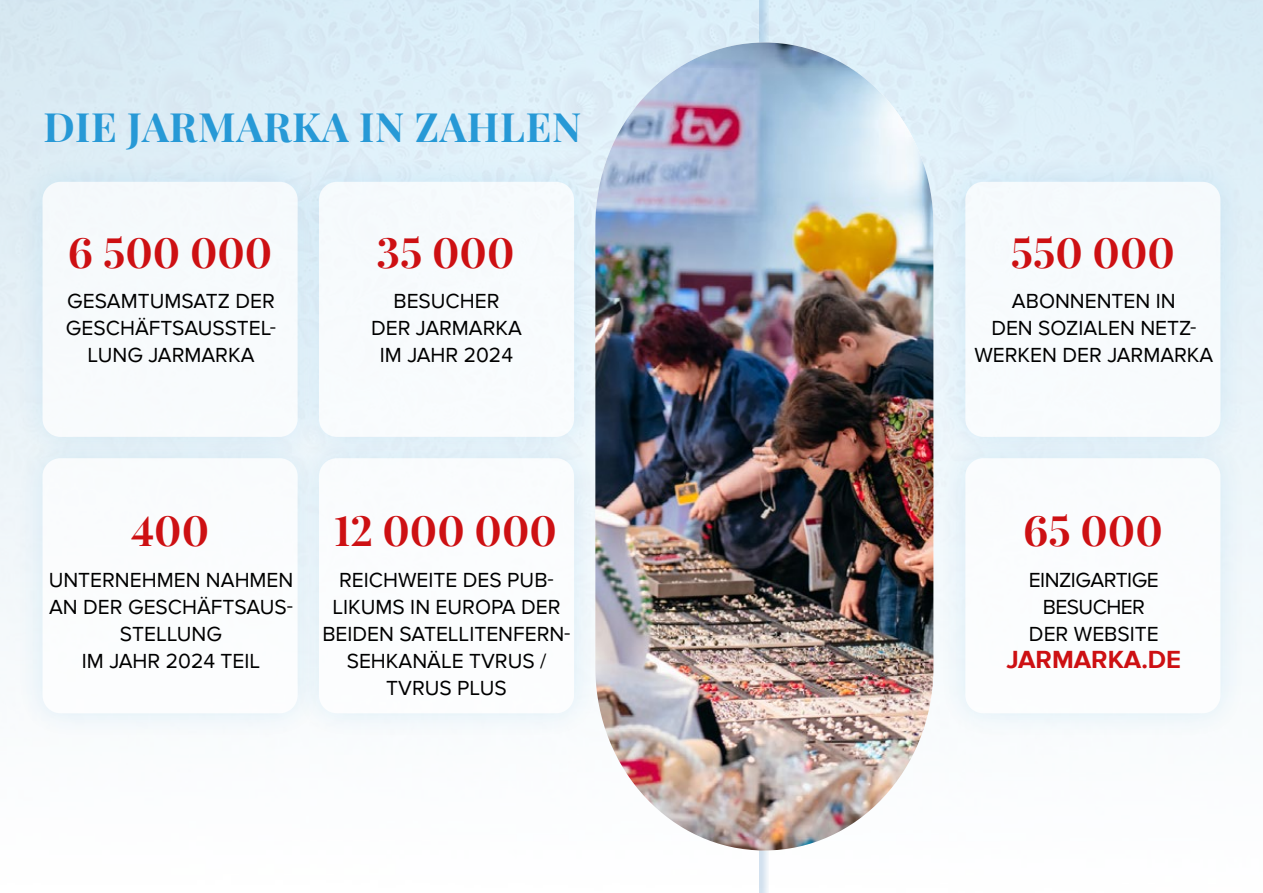
<style>
.page{position:relative;width:1263px;height:893px;background:#fff}
.page>*{position:absolute;margin:0;border:0;box-sizing:border-box;transform-origin:0 0}
.t1{font:700 42px "Playfair Display";color:#cd1013}
.t2{font:700 40.5px "Playfair Display";letter-spacing:.02em;color:#2799d6}
.t3{font:700 25.5px "Proxima Nova A";color:#cd1013}
.t4{font:21px/27px "Proxima Nova A";color:#000;text-align:center}
.t5{font:21px/27px "Proxima Nova A";letter-spacing:-.025em;color:#000;text-align:center}
</style>
<div class="page">
<svg style="left:759px;top:0;width:10px;height:893px"></svg>
<img style="left:595px;top:43px;width:338px;height:807px">
<div style="left:14px;top:154px;width:312px;height:311px;background:#ddecf5"></div>
<div style="left:43px;top:182px;width:255px;height:255px;background:#f7fafc;border-radius:18px"></div>
<div style="left:291px;top:154px;width:311px;height:311px;background:#2799d6;opacity:.2"></div>
<div style="left:319px;top:182px;width:255px;height:255px;background:#f7fbfd;border-radius:18px"></div>
<div style="left:14px;top:430px;width:312px;height:311px;background:#2799d6;opacity:.2"></div>
<div style="left:43px;top:458px;width:255px;height:255px;background:#fff;border-radius:18px"></div>
<div style="left:291px;top:430px;width:311px;height:311px;background:#2799d6;opacity:.2"></div>
<div style="left:319px;top:458px;width:255px;height:255px;background:#fff;border-radius:18px"></div>
<div style="left:937px;top:154px;width:312px;height:311px;background:#e0eff8"></div>
<div style="left:965px;top:182px;width:255px;height:255px;background:#f7fbfd;border-radius:18px"></div>
<div style="left:937px;top:430px;width:312px;height:311px;background:#2799d6;opacity:.2"></div>
<div style="left:965px;top:458px;width:255px;height:255px;background:#fff;border-radius:18px"></div>
<h2 class="t2" style="left:43px;top:95px;width:540px">DIE JARMARKA IN ZAHLEN</h2>
<h1 class="t1" style="left:68px;top:219px;width:206px">6 500 000</h1>
<p class="t4" style="left:66px;top:288px;width:212px">GESAMTUMSATZ DER<br>GESCHÄFTSAUSSTEL-<br>LUNG JARMARKA</p>
<h1 class="t1" style="left:377px;top:219px;width:139px">35 000</h1>
<p class="t4" style="left:371px;top:288px;width:152px">BESUCHER<br>DER JARMARKA<br>IM JAHR 2024</p>
<h1 class="t1" style="left:131px;top:497px;width:80px">400</h1>
<p class="t4" style="left:49px;top:567px;width:246px">UNTERNEHMEN NAHMEN<br>AN DER GESCHÄFTSAUS-<br>STELLUNG<br>IM JAHR 2024 TEIL</p>
<h1 class="t1" style="left:334px;top:497px;width:224px">12 000 000</h1>
<p class="t4" style="left:322px;top:567px;width:250px">REICHWEITE DES PUB-<br>LIKUMS IN EUROPA DER<br>BEIDEN SATELLITENFERN-<br>SEHKANÄLE TVRUS /<br>TVRUS PLUS</p>
<h1 class="t1" style="left:1011px;top:219px;width:165px">550 000</h1>
<p class="t4" style="left:974px;top:288px;width:240px">ABONNENTEN IN<br>DEN SOZIALEN NETZ-<br>WERKEN DER JARMARKA</p>
<h1 class="t1" style="left:1023px;top:497px;width:141px">65 000</h1>
<p class="t5" style="left:1029px;top:567px;width:131px">EINZIGARTIGE<br>BESUCHER<br>DER WEBSITE</p>
<p class="t3" style="left:1007px;top:645px;width:176px">JARMARKA.DE</p>
</div>
